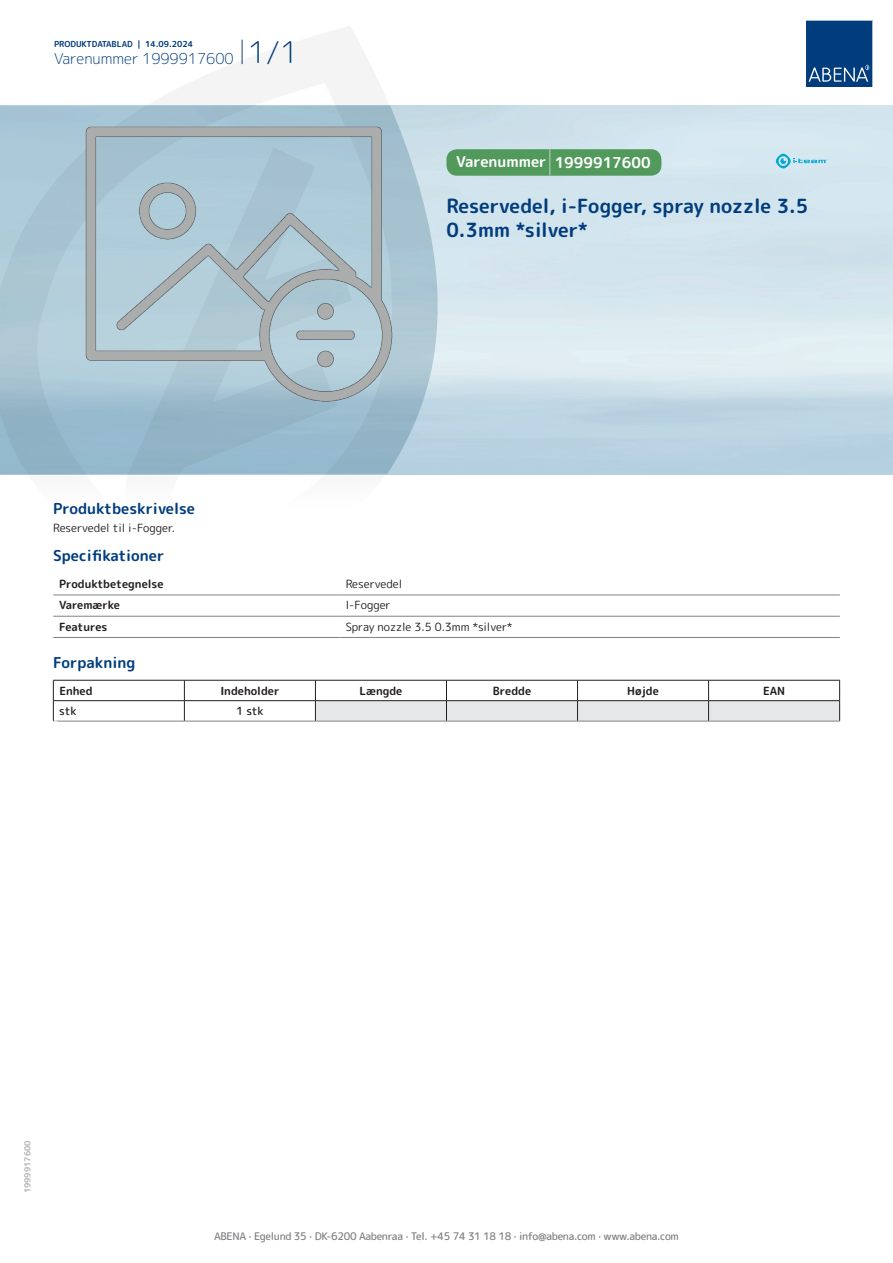
<style>
.page{position:relative;width:893px;height:1263px;background:#fff}
.page>*{position:absolute;margin:0;border:0;box-sizing:border-box;transform-origin:0 0}
.t1{font:700 19.5px/24px "Rounded Mplus 1 c";color:#013d7d}
.t2{font:700 15px "Rounded Mplus 1 c";color:#013d7d}
.t3{font:300 15px "Rounded Mplus 1 c";color:#013d7d}
.t4{font:700 15px "Rounded Mplus 1 c";color:#fff}
.t5{font:700 11.25px "Rounded Mplus 1 c";color:#231f20}
.t6{font:11.25px "Rounded Mplus 1 c";color:#231f20}
.t7{font:500 11.25px "Rounded Mplus 1 c";letter-spacing:-.01em;color:#231f20}
.t8{font:500 10.5px "Rounded Mplus 1 c";letter-spacing:-.03em;color:#808285}
.t9{font:700 10.5px "Rounded Mplus 1 c";color:#fff}
.t10{font:700 8.25px "Rounded Mplus 1 c";color:#013d7d}
.t11{font:700 8.25px "Rounded Mplus 1 c";color:#b2b3b7}
.s1{font-size:30px}
.s2{font-size:25.5px}
</style>
<div class="page">
<svg style="left:0;top:26px;width:439px;height:569px"></svg>
<svg style="left:0;top:106px;width:438px;height:368px;background:#a3c1d1"></svg>
<svg style="left:242px;top:40px;width:1px;height:24px"></svg>
<svg style="left:806px;top:20px;width:67px;height:67px;background:#144b86"></svg>
<img style="left:86px;top:127px;width:306px;height:275px">
<hr style="left:53px;top:595px;width:287px;height:1px;background:#808285">
<hr style="left:340px;top:595px;width:500px;height:1px;background:#808285">
<hr style="left:53px;top:616px;width:287px;height:1px;background:#808285">
<hr style="left:340px;top:616px;width:500px;height:1px;background:#808285">
<hr style="left:53px;top:637px;width:287px;height:1px;background:#808285">
<hr style="left:340px;top:637px;width:500px;height:1px;background:#808285">
<hr style="left:53px;top:680px;width:131px;height:1px;background:#231f20">
<hr style="left:184px;top:680px;width:131px;height:1px;background:#231f20">
<hr style="left:53px;top:700px;width:131px;height:1px;background:#231f20">
<svg style="left:53px;top:680px;width:1px;height:41px"></svg>
<hr style="left:184px;top:700px;width:131px;height:1px;background:#231f20">
<svg style="left:184px;top:680px;width:1px;height:41px"></svg>
<svg style="left:315px;top:680px;width:525px;height:41px"></svg>
<hr style="left:53px;top:721px;width:131px;height:1px;background:#808285">
<hr style="left:184px;top:721px;width:131px;height:1px;background:#808285">
<hr style="left:315px;top:721px;width:131px;height:1px;background:#808285">
<hr style="left:446px;top:721px;width:131px;height:1px;background:#808285">
<hr style="left:577px;top:721px;width:132px;height:1px;background:#808285">
<hr style="left:709px;top:721px;width:131px;height:1px;background:#808285">
<div style="left:446px;top:149px;width:215px;height:27px;background:#52995c;border-radius:10px"></div>
<svg style="left:776px;top:154px;width:51px;height:14px"></svg>
<p class="t10" style="left:54px;top:38px;width:141px">PRODUKTDATABLAD | 14.09.2024</p>
<h2 class="t3" style="left:54px;top:48px;width:246px">Varenummer 1999917600 <span class="s1">1/1</span></h2>
<h2 class="t4" style="left:456px;top:152px;width:196px">Varenummer <span class="s2">|</span> 1999917600</h2>
<h1 class="t1" style="left:446px;top:194px;width:363px">Reservedel, i-Fogger, spray nozzle 3.5<br>0.3mm *silver*</h1>
<h2 class="t2" style="left:53px;top:498px;width:143px">Produktbeskrivelse</h2>
<p class="t6" style="left:53px;top:520px;width:124px">Reservedel til i-Fogger.</p>
<h2 class="t2" style="left:53px;top:545px;width:113px">Specifikationer</h2>
<p class="t5" style="left:59px;top:576px;width:106px">Produktbetegnelse</p>
<p class="t6" style="left:346px;top:576px;width:58px">Reservedel</p>
<p class="t5" style="left:59px;top:597px;width:62px">Varemærke</p>
<p class="t6" style="left:346px;top:597px;width:47px">I-Fogger</p>
<p class="t5" style="left:59px;top:618px;width:50px">Features</p>
<p class="t6" style="left:346px;top:618px;width:168px">Spray nozzle 3.5 0.3mm *silver*</p>
<h2 class="t2" style="left:53px;top:651px;width:84px">Forpakning</h2>
<p class="t5" style="left:59px;top:682px;width:35px">Enhed</p>
<p class="t5" style="left:220px;top:682px;width:61px">Indeholder</p>
<p class="t5" style="left:359px;top:682px;width:44px">Længde</p>
<p class="t5" style="left:493px;top:682px;width:40px">Bredde</p>
<p class="t5" style="left:627px;top:682px;width:33px">Højde</p>
<p class="t5" style="left:763px;top:682px;width:24px">EAN</p>
<p class="t7" style="left:59px;top:703px;width:19px">stk</p>
<p class="t7" style="left:236px;top:703px;width:29px">1 stk</p>
<p class="t9" style="left:53px;top:716px;width:7px">*</p>
<p class="t11" style="left:22px;top:1193px;width:54px;rotate:-90deg">1999917600</p>
<p class="t8" style="left:214px;top:1229px;width:466px">ABENA · Egelund 35 · DK-6200 Aabenraa · Tel. +45 74 31 18 18 · info@abena.com · www.abena.com</p>
</div>
